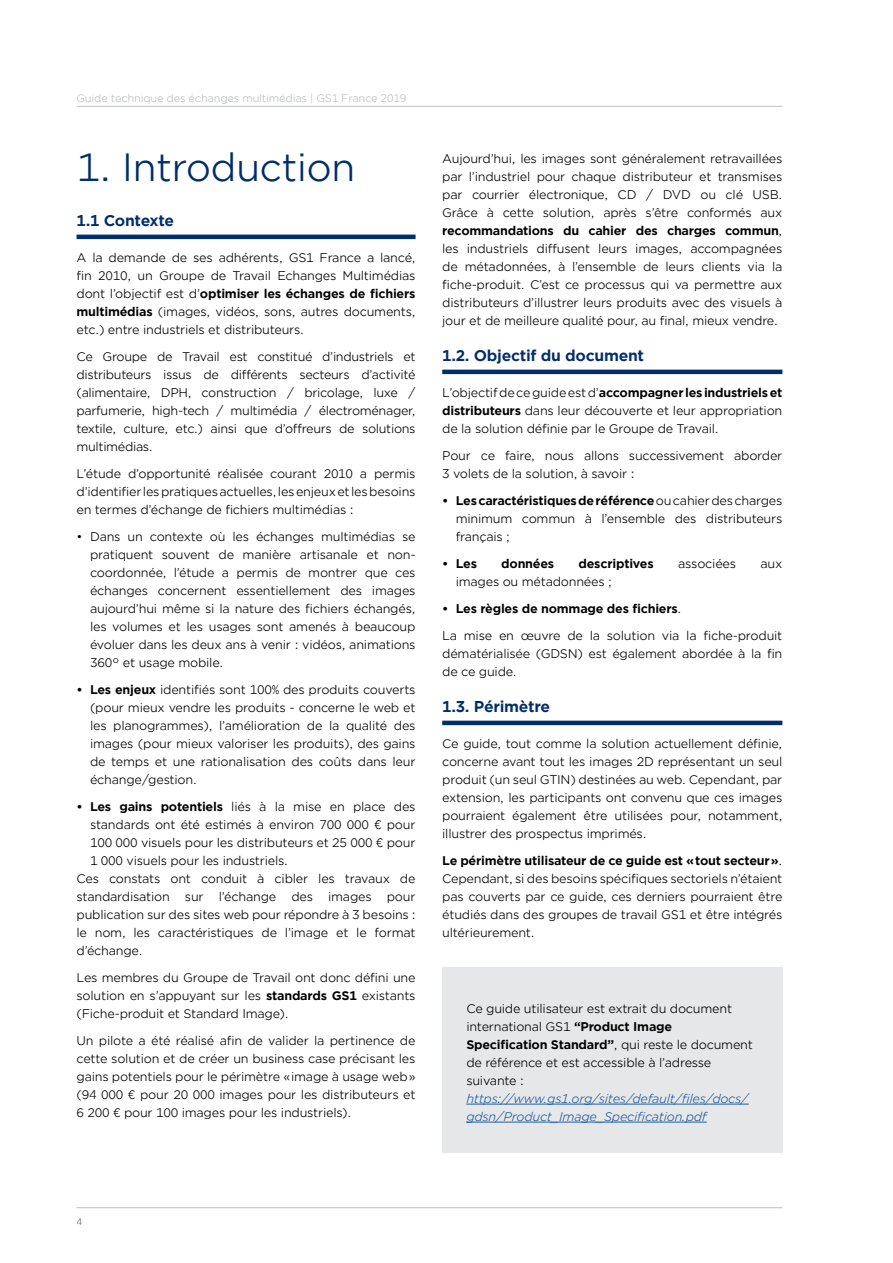
<style>
.page{position:relative;width:893px;height:1263px;background:#fff}
.page>*{position:absolute;margin:0;border:0;box-sizing:border-box;transform-origin:0 0}
.t1{font:37.5px "Gotham Office";letter-spacing:-.02em;color:#002d6c}
.t2{font:700 15px "Gotham Office";letter-spacing:-.02em;color:#002d6c}
.t3{font:12px/18px "Gotham Office";letter-spacing:-.02em;color:#000;text-align:justify}
.t4{font:italic 12px/18px "Gotham Office";letter-spacing:-.02em;color:#215e9e}
.t5{font:700 12px "Gotham Office";letter-spacing:-.02em;color:#000}
.t6{font:10.5px "Gotham Office";letter-spacing:-.02em;color:#bcbec0}
.t7{font:9px "Gotham Office";color:#58595b}
.s1{font-weight:700}
.s2{font-weight:400}
</style>
<div class="page">
<hr style="left:77px;top:106px;width:705px;height:1px;background:#bcbec0">
<hr style="left:77px;top:1207px;width:705px;height:1px;background:#bcbec0">
<div style="left:442px;top:967px;width:340px;height:185px;background:#e6e7e8"></div>
<hr style="left:77px;top:235px;width:339px;height:4px;background:#002d6c">
<hr style="left:442px;top:370px;width:340px;height:4px;background:#002d6c">
<hr style="left:442px;top:721px;width:340px;height:4px;background:#002d6c">
<hr style="left:466px;top:1104px;width:283px;height:1px;background:#215e9e">
<hr style="left:466px;top:1122px;width:241px;height:1px;background:#215e9e">
<p class="t6" style="left:77px;top:91px;width:331px">Guide technique des échanges multimédias | GS1 France 2019</p>
<h1 class="t1" style="left:77px;top:142px;width:280px">1. Introduction</h1>
<p class="t2" style="left:77px;top:210px;width:99px">1.1 Contexte</p>
<p class="t3" style="left:77px;top:248px;width:341px">A la demande de ses adhérents, GS1 France a lancé, fin 2010, un Groupe de Travail Echanges Multimédias dont l’objectif est d’<span class="s1">optimiser les échanges de fichiers multimédias</span> (images, vidéos, sons, autres documents, etc.) entre industriels et distributeurs.</p>
<p class="t3" style="left:77px;top:347px;width:341px">Ce Groupe de Travail est constitué d’industriels et distributeurs issus de différents secteurs d’activité (alimentaire, DPH, construction / bricolage, luxe / parfumerie, high-tech / multimédia / électroménager, textile, culture, etc.) ainsi que d’offreurs de solutions multimédias.</p>
<p class="t3" style="left:77px;top:464px;width:341px">L’étude d’opportunité réalisée courant 2010 a permis d’identifier les pratiques actuelles, les enjeux et les besoins en termes d’échange de fichiers multimédias :</p>
<p class="t3" style="left:90px;top:527px;width:327px;text-indent:-14px">• Dans un contexte où les échanges multimédias se pratiquent souvent de manière artisanale et non&shy;coordonnée, l’étude a permis de montrer que ces échanges concernent essentiellement des images aujourd’hui même si la nature des fichiers échangés, les volumes et les usages sont amenés à beaucoup évoluer dans les deux ans à venir : vidéos, animations 360° et usage mobile.</p>
<p class="t3" style="left:90px;top:680px;width:327px;text-indent:-14px"><span class="s1">• Les enjeux</span> identifiés sont 100% des produits couverts (pour mieux vendre les produits - concerne le web et les planogrammes), l’amélioration de la qualité des images (pour mieux valoriser les produits), des gains de temps et une rationalisation des coûts dans leur échange/gestion.</p>
<p class="t3" style="left:77px;top:797px;width:341px"><span class="s1">• Les gains potentiels</span> liés à la mise en place des</p>
<p class="t3" style="left:90px;top:815px;width:327px">standards ont été estimés à environ 700 000 € pour</p>
<p class="t3" style="left:90px;top:833px;width:327px">100 000 visuels pour les distributeurs et 25 000 € pour</p>
<p class="t3" style="left:90px;top:851px;width:199px">1 000 visuels pour les industriels.</p>
<p class="t3" style="left:77px;top:869px;width:341px">Ces constats ont conduit à cibler les travaux de</p>
<p class="t3" style="left:77px;top:887px;width:95px">standardisation</p>
<p class="t3" style="left:185px;top:887px;width:20px">sur</p>
<p class="t3" style="left:219px;top:887px;width:59px">l’échange</p>
<p class="t3" style="left:291px;top:887px;width:23px">des</p>
<p class="t3" style="left:328px;top:887px;width:45px">images</p>
<p class="t3" style="left:77px;top:887px;width:341px;text-indent:310px">pour publication sur des sites web pour répondre à 3 besoins : le nom, les caractéristiques de l’image et le format d’échange.</p>
<p class="t3" style="left:77px;top:968px;width:341px">Les membres du Groupe de Travail ont donc défini une solution en s’appuyant sur les <span class="s1">standards GS1</span> existants (Fiche-produit et Standard Image).</p>
<p class="t3" style="left:77px;top:1031px;width:341px">Un pilote a été réalisé afin de valider la pertinence de cette solution et de créer un business case précisant les gains potentiels pour le périmètre «image à usage web» (94 000 € pour 20 000 images pour les distributeurs et 6 200 € pour 100 images pour les industriels).</p>
<p class="t3" style="left:442px;top:149px;width:342px">Aujourd’hui, les images sont généralement retravaillées par l’industriel pour chaque distributeur et transmises par courrier électronique, CD / DVD ou clé USB.<br>Grâce à cette solution, après s’être conformés aux <span class="s1">recommandations du cahier des charges commun</span>, les industriels diffusent leurs images, accompagnées de métadonnées, à l’ensemble de leurs clients via la fiche-produit. C’est ce processus qui va permettre aux distributeurs d’illustrer leurs produits avec des visuels à jour et de meilleure qualité pour, au final, mieux vendre.</p>
<p class="t2" style="left:442px;top:345px;width:203px">1.2. Objectif du document</p>
<p class="t3" style="left:442px;top:383px;width:342px">L’objectif de ce guide est d’<span class="s1">accompagner les industriels et distributeurs</span> dans leur découverte et leur appropriation de la solution définie par le Groupe de Travail.</p>
<p class="t3" style="left:442px;top:446px;width:342px">Pour ce faire, nous allons successivement aborder<br>3 volets de la solution, à savoir :</p>
<p class="t3" style="left:456px;top:491px;width:328px;text-indent:-14px"><span class="s1">• Les caractéristiques de référence</span> ou cahier des charges minimum commun à l’ensemble des distributeurs français ;</p>
<p class="t5" style="left:442px;top:555px;width:36px">• Les</p>
<p class="t5" style="left:501px;top:555px;width:54px">données</p>
<p class="t5" style="left:579px;top:555px;width:77px">descriptives</p>
<p class="t3" style="left:678px;top:554px;width:59px">associées</p>
<p class="t3" style="left:760px;top:554px;width:23px">aux</p>
<p class="t3" style="left:456px;top:572px;width:158px">images ou métadonnées ;</p>
<p class="t5" style="left:442px;top:600px;width:241px">• Les règles de nommage des fichiers<span class="s2">.</span></p>
<p class="t3" style="left:442px;top:626px;width:342px">La mise en œuvre de la solution via la fiche-produit dématérialisée (GDSN) est également abordée à la fin de ce guide.</p>
<p class="t2" style="left:442px;top:696px;width:110px">1.3. Périmètre</p>
<p class="t3" style="left:442px;top:734px;width:342px">Ce guide, tout comme la solution actuellement définie, concerne avant tout les images 2D représentant un seul produit (un seul GTIN) destinées au web. Cependant, par extension, les participants ont convenu que ces images pourraient également être utilisées pour, notamment, illustrer des prospectus imprimés.</p>
<p class="t3" style="left:442px;top:851px;width:342px"><span class="s1">Le périmètre utilisateur de ce guide est «tout secteur»</span>.<br>Cependant, si des besoins spécifiques sectoriels n’étaient pas couverts par ce guide, ces derniers pourraient être étudiés dans des groupes de travail GS1 et être intégrés ultérieurement.</p>
<p class="t3" style="left:466px;top:999px;width:288px;text-align:left">Ce guide utilisateur est extrait du document international GS1 <span class="s1">“Product Image Specification Standard”</span>, qui reste le document de référence et est accessible à l’adresse suivante :</p>
<p class="t4" style="left:466px;top:1089px;width:284px">https://www.gs1.org/sites/default/files/docs/ gdsn/Product_Image_Specification.pdf</p>
<p class="t7" style="left:77px;top:1215px;width:7px">4</p>
</div>
